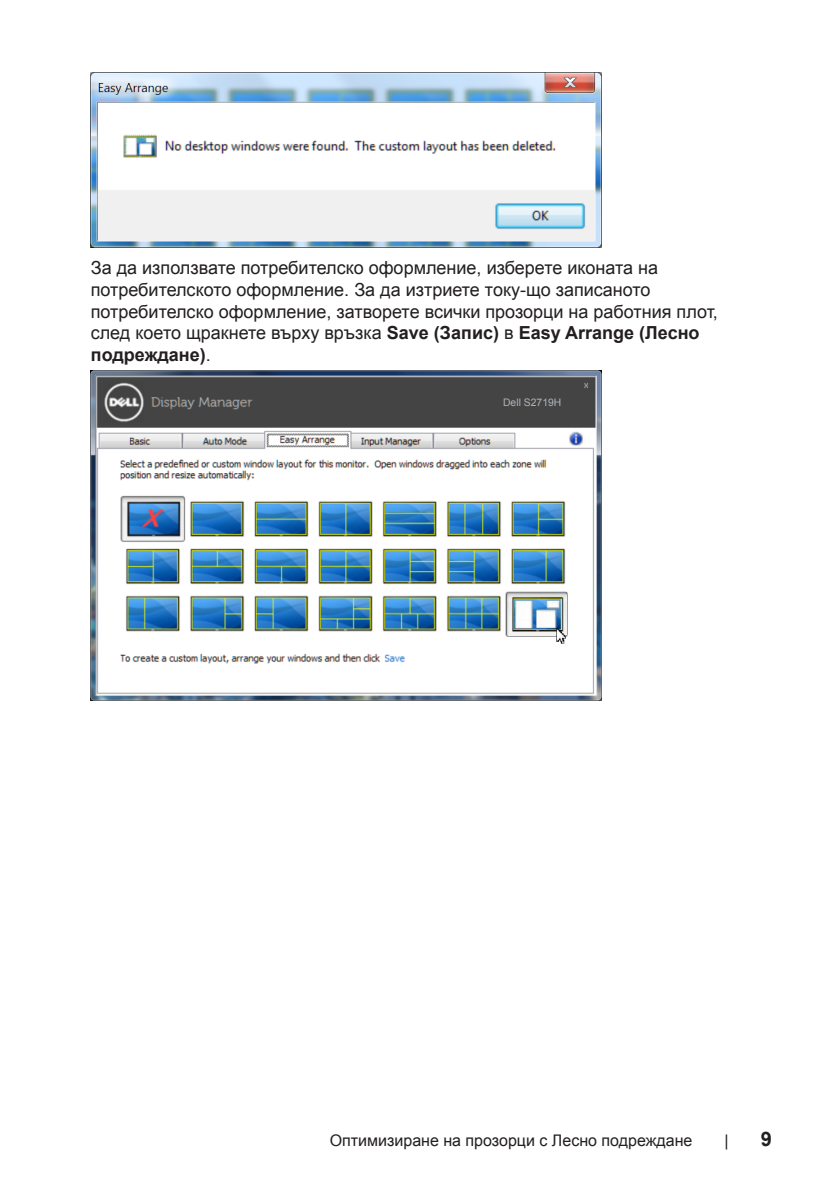
<style>
.page{position:relative;width:840px;height:1191px;background:#fff}
.page>*{position:absolute;margin:0;border:0;box-sizing:border-box;transform-origin:0 0}
.t1{font:700 20px "Arial";color:#231f20}
.Paragraph{font:18px/21.6px "Arial";color:#231f20}
.t2{font:16px "Arial";color:#231f20}
.t3{font:10.4px "Arial";color:#aeb4ba}
.s1{font-weight:700}
</style>
<div class="page">
<img style="left:91px;top:72px;width:510px;height:175px">
<img style="left:91px;top:370px;width:510px;height:330px">
<div style="left:500px;top:395px;width:89px;height:15px;background:#444"></div>
<p class="Paragraph" style="left:91px;top:257px;width:628px">За да използвате потребителско оформление, изберете иконата на потребителското оформление. За да изтриете току-що записаното потребителско оформление, затворете всички прозорци на работния плот, след което щракнете върху връзка <span class="s1">Save (Запис)</span> в <span class="s1">Easy Arrange (Лесно подреждане)</span>.</p>
<p class="t3" style="left:503px;top:395px;width:60px">Dell S2719H</p>
<p class="t2" style="left:329px;top:1129px;width:364px">Оптимизиране на прозорци с Лесно подреждане</p>
<p class="t2" style="left:724px;top:1129px;width:6px">|</p>
<p class="t1" style="left:760px;top:1125px;width:13px">9</p>
</div>
